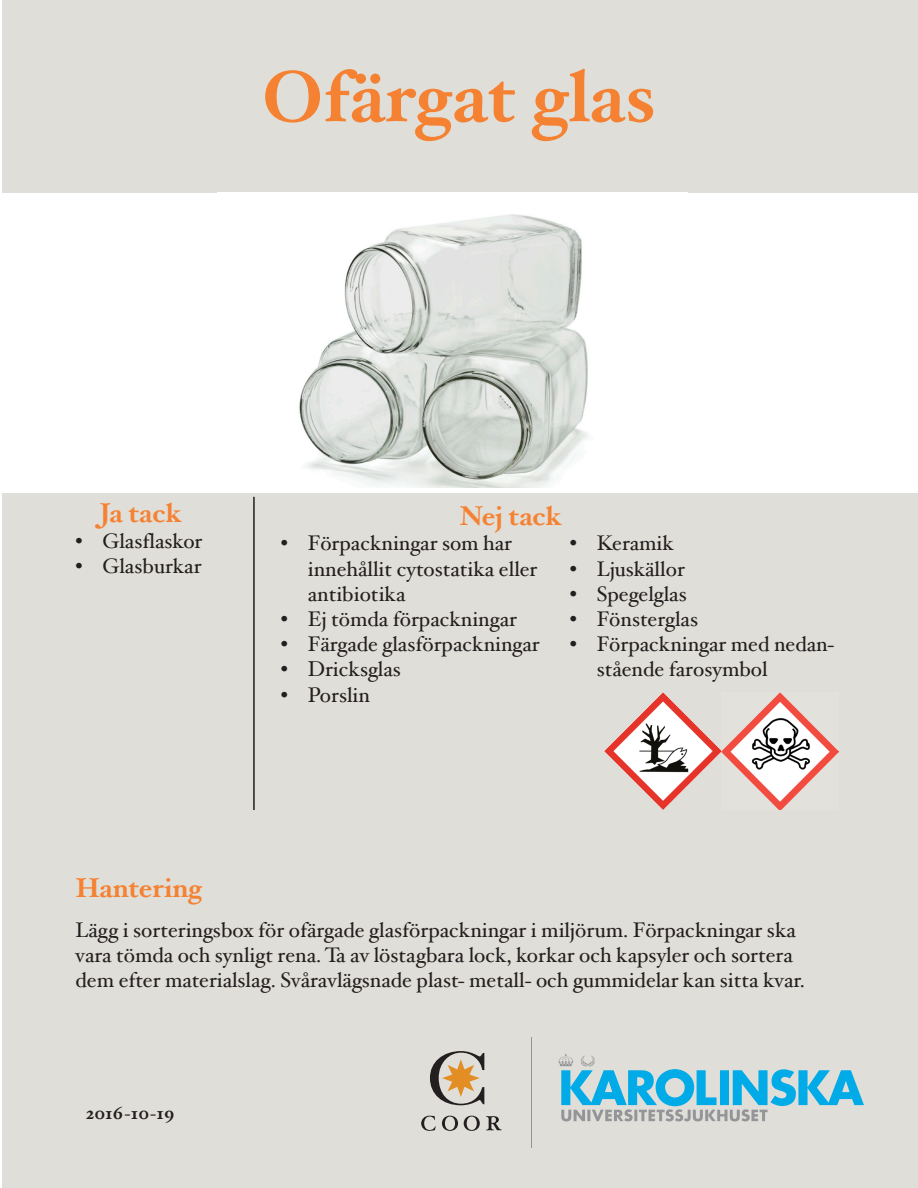
<style>
.page{position:relative;width:918px;height:1188px;background:#fff}
.page>*{position:absolute;margin:0;border:0;box-sizing:border-box;transform-origin:0 0}
.t1{font:700 72px "Hoefler Text";color:#f58233}
.t2{font:700 27px "Hoefler Text";color:#f58233}
.t3{font:21px/25.2px "Hoefler Text Roman";color:#231f20}
.t4{font:700 18px "Hoefler Text";color:#231f20}
</style>
<div class="page">
<div style="left:2px;top:0;width:916px;height:193px;background:#e0ded8"></div>
<div style="left:2px;top:493px;width:916px;height:695px;background:#e0ded8"></div>
<img style="left:299px;top:214px;width:290px;height:273px">
<svg style="left:558px;top:1053px;width:306px;height:68px"></svg>
<hr style="left:531px;top:1037px;width:1px;height:111px;background:#939598">
<svg style="left:430px;top:1051px;width:54px;height:54px"></svg>
<svg style="left:421px;top:1116px;width:15px;height:15px"></svg>
<svg style="left:442px;top:1116px;width:16px;height:15px"></svg>
<svg style="left:464px;top:1116px;width:16px;height:15px"></svg>
<svg style="left:486px;top:1116px;width:16px;height:14px"></svg>
<img style="left:604px;top:693px;width:234px;height:117px">
<hr style="left:253px;top:497px;width:2px;height:313px;background:#231f20">
<p class="t1" style="left:262px;top:53px;width:395px">Ofärgat glas</p>
<p class="t2" style="left:99px;top:497px;width:84px">Ja tack</p>
<p class="t3" style="left:76px;top:529px;width:128px">• Glasflaskor</p>
<p class="t3" style="left:76px;top:554px;width:127px">• Glasburkar</p>
<p class="t2" style="left:459px;top:500px;width:104px">Nej tack</p>
<p class="t3" style="left:308px;top:531px;width:231px;text-indent:-27px">• Förpackningar som har innehållit cytostatika eller antibiotika</p>
<p class="t3" style="left:281px;top:607px;width:238px">• Ej tömda förpackningar</p>
<p class="t3" style="left:281px;top:632px;width:260px">• Färgade glasförpackningar</p>
<p class="t3" style="left:281px;top:657px;width:122px">• Dricksglas</p>
<p class="t3" style="left:281px;top:683px;width:91px">• Porslin</p>
<p class="t3" style="left:570px;top:531px;width:106px">• Keramik</p>
<p class="t3" style="left:570px;top:557px;width:117px">• Ljuskällor</p>
<p class="t3" style="left:570px;top:582px;width:119px">• Spegelglas</p>
<p class="t3" style="left:570px;top:607px;width:130px">• Fönsterglas</p>
<p class="t3" style="left:597px;top:632px;width:239px;text-indent:-27px">• Förpackningar med nedan&shy;stående farosymbol</p>
<p class="t2" style="left:76px;top:871px;width:128px">Hantering</p>
<p class="t3" style="left:76px;top:918px;width:731px">Lägg i sorteringsbox för ofärgade glasförpackningar i miljörum. Förpackningar ska vara tömda och synligt rena. Ta av löstagbara lock, korkar och kapsyler och sortera dem efter materialslag. Svåravlägsnade plast- metall- och gummidelar kan sitta kvar.</p>
<p class="t4" style="left:86px;top:1102px;width:90px">2016-10-19</p>
</div>
